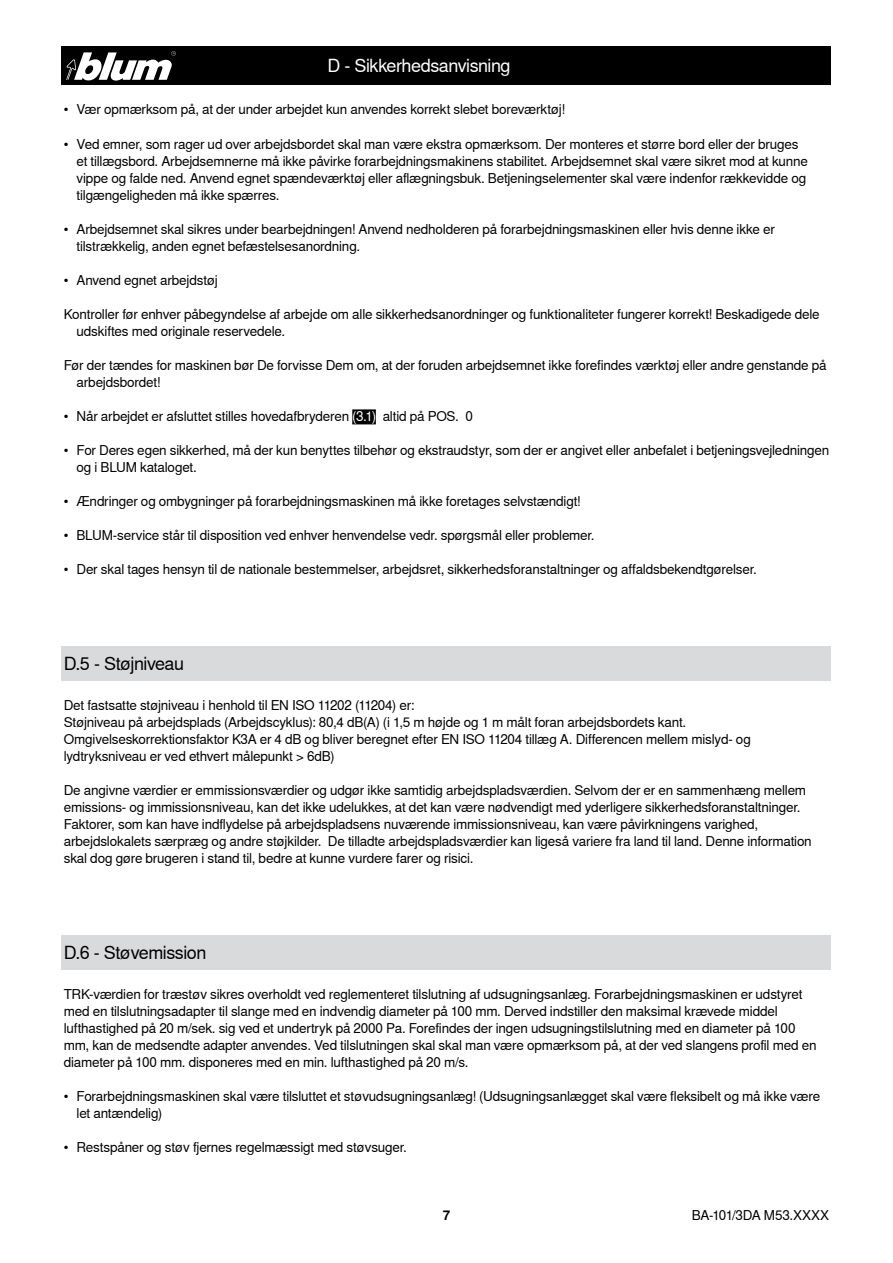
<style>
.page{position:relative;width:893px;height:1263px;background:#fff}
.page>*{position:absolute;margin:0;border:0;box-sizing:border-box;transform-origin:0 0}
.t1{font:18px "Nimbus Sans Global";letter-spacing:-.03em;color:#000}
.t2{font:18px "Nimbus Sans Global";letter-spacing:-.03em;color:#fff}
.t3{font:13.5px/17px "Nimbus Sans Global";letter-spacing:-.015em;color:#000}
.t4{font:700 13.5px "Nimbus Sans Global";color:#000}
.s1{color:#fff}
</style>
<div class="page">
<div style="left:352px;top:409px;width:24px;height:15px;background:#000"></div>
<div style="left:62px;top:47px;width:769px;height:38px;background:#000"></div>
<div style="left:62px;top:646px;width:769px;height:34px;background:#d9dadb"></div>
<div style="left:62px;top:935px;width:769px;height:34px;background:#d9dadb"></div>
<svg style="left:66px;top:51px;width:110px;height:30px"></svg>
<h1 class="t2" style="left:327px;top:56px;width:185px">D - Sikkerhedsanvisning</h1>
<p class="t3" style="left:64px;top:101px;width:503px">• Vær opmærksom på, at der under arbejdet kun anvendes korrekt slebet boreværktøj!</p>
<p class="t3" style="left:77px;top:135px;width:733px;text-indent:-13px">• Ved emner, som rager ud over arbejdsbordet skal man være ekstra opmærksom. Der monteres et større bord eller der bruges et tillægsbord. Arbejdsemnerne må ikke påvirke forarbejdningsmakinens stabilitet. Arbejdsemnet skal være sikret mod at kunne vippe og falde ned. Anvend egnet spændeværktøj eller aflægningsbuk. Betjeningselementer skal være indenfor rækkevidde og tilgængeligheden må ikke spærres.</p>
<p class="t3" style="left:77px;top:220px;width:700px;text-indent:-13px">• Arbejdsemnet skal sikres under bearbejdningen! Anvend nedholderen på forarbejdningsmaskinen eller hvis denne ikke er tilstrækkelig, anden egnet befæstelsesanordning.</p>
<p class="t3" style="left:64px;top:271px;width:156px">• Anvend egnet arbejdstøj</p>
<p class="t3" style="left:77px;top:305px;width:745px;text-indent:-13px">Kontroller før enhver påbegyndelse af arbejde om alle sikkerhedsanordninger og funktionaliteter fungerer korrekt! Beskadigede dele udskiftes med originale reservedele.</p>
<p class="t3" style="left:77px;top:356px;width:751px;text-indent:-13px">Før der tændes for maskinen bør De forvisse Dem om, at der foruden arbejdsemnet ikke forefindes værktøj eller andre genstande på arbejdsbordet!</p>
<p class="t3" style="left:64px;top:407px;width:411px">• Når arbejdet er afsluttet stilles hovedafbryderen <span class="s1">(3.1)</span> altid på POS. 0</p>
<p class="t3" style="left:77px;top:442px;width:754px;text-indent:-13px">• For Deres egen sikkerhed, må der kun benyttes tilbehør og ekstraudstyr, som der er angivet eller anbefalet i betjeningsvejledningen og i BLUM kataloget.</p>
<p class="t3" style="left:64px;top:493px;width:518px">• Ændringer og ombygninger på forarbejdningsmaskinen må ikke foretages selvstændigt!</p>
<p class="t3" style="left:64px;top:527px;width:532px">• BLUM-service står til disposition ved enhver henvendelse vedr. spørgsmål eller problemer.</p>
<p class="t3" style="left:64px;top:561px;width:695px">• Der skal tages hensyn til de nationale bestemmelser, arbejdsret, sikkerhedsforanstaltninger og affaldsbekendtgørelser.</p>
<h1 class="t1" style="left:64px;top:653px;width:122px">D.5 - Støjniveau</h1>
<p class="t3" style="left:64px;top:697px;width:689px">Det fastsatte støjniveau i henhold til EN ISO 11202 (11204) er:<br>Støjniveau på arbejdsplads (Arbejdscyklus): 80,4 dB(A) (i 1,5 m højde og 1 m målt foran arbejdsbordets kant.<br>Omgivelseskorrektionsfaktor K3A er 4 dB og bliver beregnet efter EN ISO 11204 tillæg A. Differencen mellem mislyd- og lydtryksniveau er ved ethvert målepunkt &gt; 6dB)</p>
<p class="t3" style="left:64px;top:782px;width:749px">De angivne værdier er emmissionsværdier og udgør ikke samtidig arbejdspladsværdien. Selvom der er en sammenhæng mellem emissions- og immissionsniveau, kan det ikke udelukkes, at det kan være nødvendigt med yderligere sikkerhedsforanstaltninger.<br>Faktorer, som kan have indflydelse på arbejdspladsens nuværende immissionsniveau, kan være påvirkningens varighed, arbejdslokalets særpræg og andre støjkilder. De tilladte arbejdspladsværdier kan ligeså variere fra land til land. Denne information skal dog gøre brugeren i stand til, bedre at kunne vurdere farer og risici.</p>
<h1 class="t1" style="left:64px;top:942px;width:144px">D.6 - Støvemission</h1>
<p class="t3" style="left:64px;top:986px;width:754px">TRK-værdien for træstøv sikres overholdt ved reglementeret tilslutning af udsugningsanlæg. Forarbejdningsmaskinen er udstyret med en tilslutningsadapter til slange med en indvendig diameter på 100 mm. Derved indstiller den maksimal krævede middel lufthastighed på 20 m/sek. sig ved et undertryk på 2000 Pa. Forefindes der ingen udsugningstilslutning med en diameter på 100 mm, kan de medsendte adapter anvendes. Ved tilslutningen skal skal man være opmærksom på, at der ved slangens profil med en diameter på 100 mm. disponeres med en min. lufthastighed på 20 m/s.</p>
<p class="t3" style="left:77px;top:1088px;width:745px;text-indent:-13px">• Forarbejdningsmaskinen skal være tilsluttet et støvudsugningsanlæg! (Udsugningsanlægget skal være fleksibelt og må ikke være let antændelig)</p>
<p class="t3" style="left:64px;top:1139px;width:345px">• Restspåner og støv fjernes regelmæssigt med støvsuger.</p>
<p class="t4" style="left:443px;top:1207px;width:9px">7</p>
<p class="t3" style="left:692px;top:1207px;width:139px">BA-101/3DA M53.XXXX</p>
</div>
